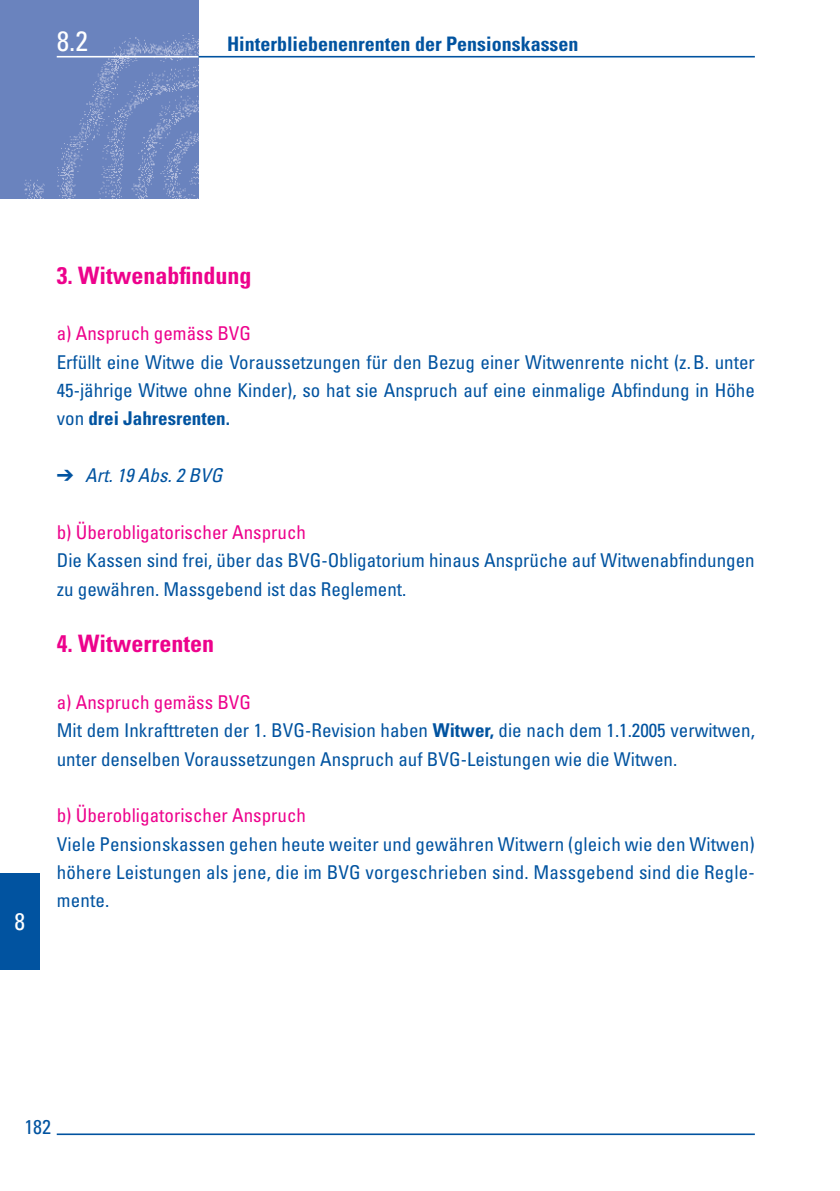
<style>
.page{position:relative;width:840px;height:1191px;background:#fff}
.page>*{position:absolute;margin:0;border:0;box-sizing:border-box;transform-origin:0 0}
.t1{font:condensed 28px "Univers LT Std";color:#fff}
.t2{font:700 condensed 24px "Univers LT Std";color:#ed028c}
.t3{font:condensed 24px "Univers LT Std";color:#fff}
.t4{font:700 condensed 20px "Univers LT Std";color:#0153a0}
.t5{font:condensed 20px "Univers LT Std";color:#0153a0}
.t6{font:condensed 19px/28.4px "Univers LT Std";color:#0153a0;text-align:justify}
.t7{font:condensed 19px "Univers LT Std";color:#ed028c}
.t8{font:italic condensed 19px "Univers LT Std";color:#0153a0}
.s1{font-weight:700}
.s2{color:#ed028c}
</style>
<div class="page">
<img style="left:0;top:0;width:198px;height:198px">
<hr style="left:57px;top:56px;width:141px;height:1px;background:#fff">
<hr style="left:198px;top:56px;width:556px;height:1px;background:#0153a0">
<hr style="left:57px;top:1133px;width:697px;height:2px;background:#0153a0">
<div style="left:0;top:873px;width:40px;height:96px;background:#0153a0"></div>
<h1 class="t1" style="left:57px;top:23px;width:33px">8.2</h1>
<p class="t4" style="left:227px;top:32px;width:353px">Hinterbliebenenrenten der Pensionskassen</p>
<p class="t2" style="left:57px;top:260px;width:196px">3. Witwenabfindung</p>
<p class="t7" style="left:57px;top:321px;width:196px">a) Anspruch gemäss BVG</p>
<p class="t6" style="left:57px;top:347px;width:699px">Erfüllt eine Witwe die Voraussetzungen für den Bezug einer Witwenrente nicht (z.B. unter 45-jährige Witwe ohne Kinder), so hat sie Anspruch auf eine einmalige Abfindung in Höhe von <span class="s1">drei Jahresrenten.</span></p>
<p class="t8" style="left:57px;top:463px;width:167px">➔ Art. 19 Abs. 2 BVG</p>
<p class="t7" style="left:57px;top:520px;width:251px">b) Überobligatorischer Anspruch</p>
<p class="t6" style="left:57px;top:546px;width:699px">Die Kassen sind frei, über das BVG-Obligatorium hinaus Ansprüche auf Witwenabfindungen zu gewähren. Massgebend ist das Reglement.</p>
<p class="t2" style="left:57px;top:629px;width:159px">4. Witwerrenten</p>
<p class="t3" style="left:15px;top:906px;width:12px">8</p>
<p class="t6" style="left:57px;top:687px;width:699px;text-align:left"><span class="s2">a) Anspruch gemäss BVG<br></span>Mit dem Inkrafttreten der 1. BVG-Revision haben <span class="s1">Witwer,</span> die nach dem 1.1.2005 verwitwen, unter denselben Voraussetzungen Anspruch auf BVG-Leistungen wie die Witwen.</p>
<p class="t7" style="left:57px;top:803px;width:251px">b) Überobligatorischer Anspruch</p>
<p class="t6" style="left:57px;top:829px;width:699px">Viele Pensionskassen gehen heute weiter und gewähren Witwern (gleich wie den Witwen) höhere Leistungen als jene, die im BVG vorgeschrieben sind. Massgebend sind die Regle&shy;mente.</p>
<p class="t5" style="left:24px;top:1114px;width:28px">182</p>
</div>
